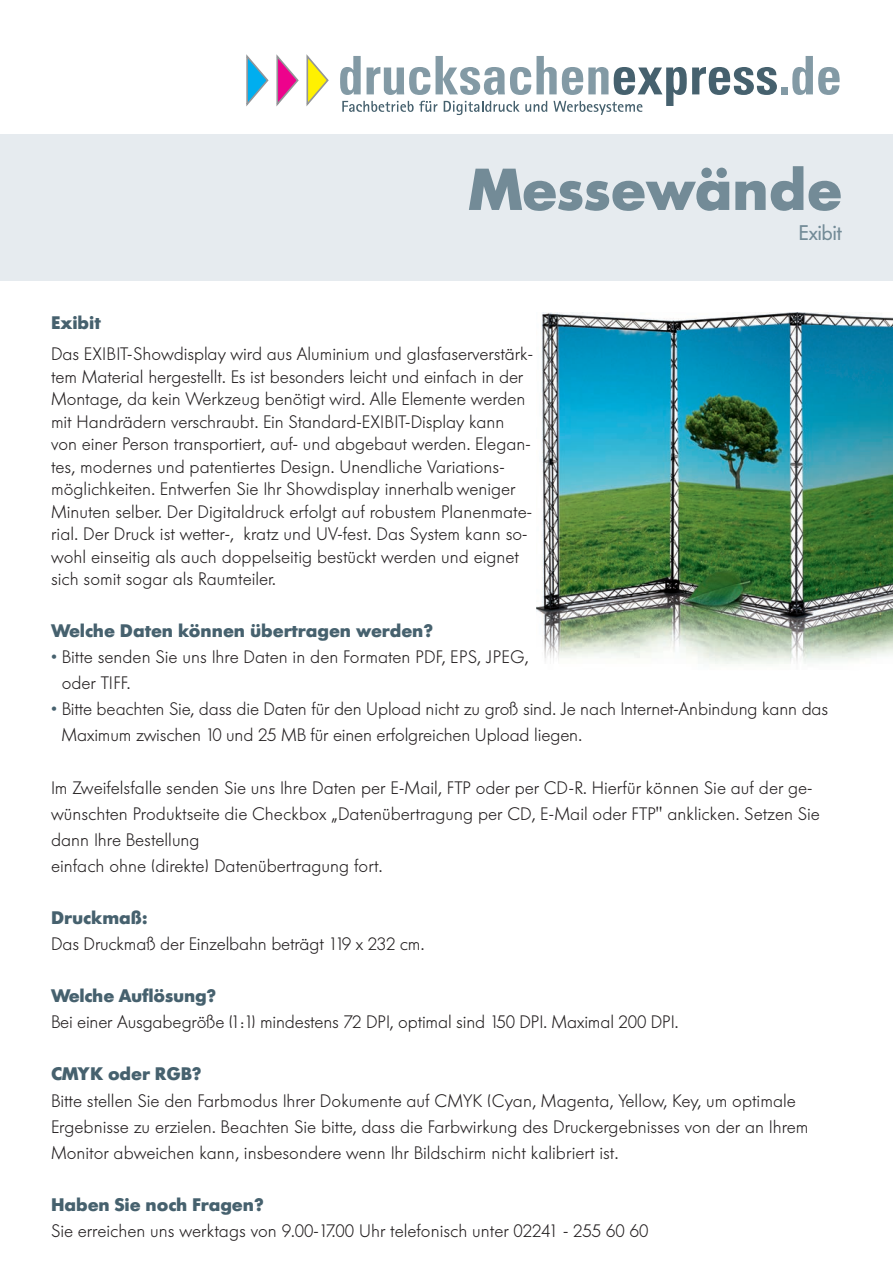
<style>
.page{position:relative;width:893px;height:1263px;background:#fff}
.page>*{position:absolute;margin:0;border:0;box-sizing:border-box;transform-origin:0 0}
.t1{font:700 58.5px "Futura BQ";color:#738b97}
.t2{font:21px "Futura BQ";color:#738b97}
.t3{font:300 18px/22.5px "Futura BQ";color:#231f20}
.t4{font:700 18px "Futura BQ";color:#46616e}
.s1{color:#46616e}
</style>
<div class="page">
<div style="left:0;top:135px;width:893px;height:146px;background:#e6ebef"></div>
<div style="left:781px;top:87px;width:6px;height:7px;background:#839aa5"></div>
<svg style="left:792px;top:56px;width:48px;height:39px"></svg>
<svg style="left:246px;top:54px;width:83px;height:53px"></svg>
<svg style="left:340px;top:56px;width:437px;height:59px"></svg>
<img style="left:536px;top:312px;width:357px;height:352px">
<h1 class="t1" style="left:468px;top:157px;width:375px">Messewände</h1>
<p class="t2" style="left:799px;top:221px;width:45px">Exibit</p>
<p class="t4" style="left:51px;top:313px;width:51px">Exibit</p>
<p class="t3" style="left:51px;top:343px;width:483px">Das EXIBIT-Showdisplay wird aus Aluminium und glasfaserverstärk&shy;tem Material hergestellt. Es ist besonders leicht und einfach in der Montage, da kein Werkzeug benötigt wird. Alle Elemente werden mit Handrädern verschraubt. Ein Standard-EXIBIT-Display kann von einer Person transportiert, auf- und abgebaut werden. Elegan&shy;tes, modernes und patentiertes Design. Unendliche Variations&shy;möglichkeiten. Entwerfen Sie Ihr Showdisplay innerhalb weniger Minuten selber. Der Digitaldruck erfolgt auf robustem Planenmate&shy;rial. Der Druck ist wetter-, kratz und UV-fest. Das System kann so&shy;wohl einseitig als auch doppelseitig bestückt werden und eignet sich somit sogar als Raumteiler.</p>
<p class="t4" style="left:51px;top:621px;width:383px">Welche Daten können übertragen werden?</p>
<p class="t3" style="left:62px;top:644px;width:468px;line-height:26.1px;text-indent:-11px"><span class="s1">•</span> Bitte senden Sie uns Ihre Daten in den Formaten PDF, EPS, JPEG, oder TIFF.</p>
<p class="t3" style="left:62px;top:696px;width:768px;line-height:26.1px;text-indent:-10px"><span class="s1">•</span> Bitte beachten Sie, dass die Daten für den Upload nicht zu groß sind. Je nach Internet-Anbindung kann das<br>Maximum zwischen 10 und 25 MB für einen erfolgreichen Upload liegen.</p>
<p class="t3" style="left:51px;top:774px;width:770px;line-height:26.1px">Im Zweifelsfalle senden Sie uns Ihre Daten per E-Mail, FTP oder per CD-R. Hierfür können Sie auf der ge&shy;wünschten Produktseite die Checkbox „Datenübertragung per CD, E-Mail oder FTP" anklicken. Setzen Sie dann Ihre Bestellung<br>einfach ohne (direkte) Datenübertragung fort.</p>
<p class="t4" style="left:51px;top:908px;width:98px">Druckmaß:</p>
<p class="t3" style="left:51px;top:933px;width:375px">Das Druckmaß der Einzelbahn beträgt 119 x 232 cm.</p>
<p class="t4" style="left:51px;top:986px;width:166px">Welche Auflösung?</p>
<p class="t3" style="left:51px;top:1011px;width:629px">Bei einer Ausgabegröße (1:1) mindestens 72 DPI, optimal sind 150 DPI. Maximal 200 DPI.</p>
<p class="t4" style="left:51px;top:1064px;width:152px">CMYK oder RGB?</p>
<p class="t3" style="left:51px;top:1087px;width:759px;line-height:26.1px">Bitte stellen Sie den Farbmodus Ihrer Dokumente auf CMYK (Cyan, Magenta, Yellow, Key, um optimale<br>Ergebnisse zu erzielen. Beachten Sie bitte, dass die Farbwirkung des Druckergebnisses von der an Ihrem<br>Monitor abweichen kann, insbesondere wenn Ihr Bildschirm nicht kalibriert ist.</p>
<p class="t4" style="left:51px;top:1194px;width:214px">Haben Sie noch Fragen?</p>
<p class="t3" style="left:51px;top:1219px;width:599px">Sie erreichen uns werktags von 9.00-17.00 Uhr telefonisch unter 02241 - 255 60 60</p>
</div>
